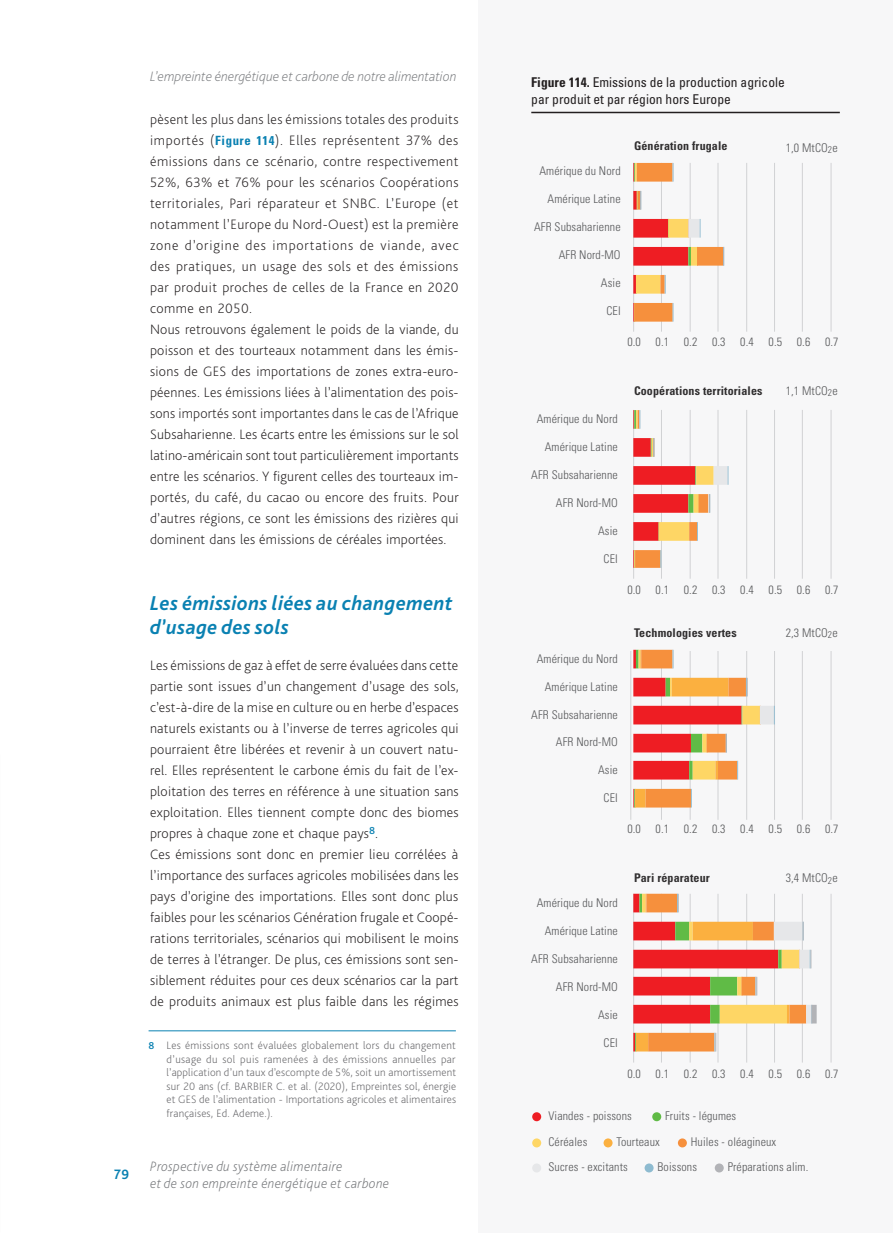
<style>
.page{position:relative;width:893px;height:1233px;background:#fff}
.page>*{position:absolute;margin:0;border:0;box-sizing:border-box;transform-origin:0 0}
._11_DDPP_H2_Chp{font:italic 700 21px/24px "Bliss Pro";letter-spacing:.02em;color:#0a81b2}
._00_DDPP_Normal{font:200 14.25px/21px "Bliss Pro";letter-spacing:.015em;color:#231f20;text-align:justify}
._00_DDPP_Normal_ext{font:200 14.25px/21px "Bliss Pro";letter-spacing:.03em;color:#231f20;text-align:justify}
.t1{font:italic 200 14.25px/17.1px "Bliss Pro";letter-spacing:.025em;color:#76787b}
.xx_DDPP_Header{font:italic 200 14.25px "Bliss Pro";color:#808285}
.t2{font:700 14.25px "Bliss Pro";color:#0a81b2}
.t3{font:condensed 13.5px/17.2px "Univers LT Std";color:#231f20}
.t4{font:300 condensed 12px/26.2px "Univers LT Std";letter-spacing:.01em;color:#57585a}
.t5{font:700 condensed 12px "Univers LT Std";letter-spacing:.01em;color:#312f30}
._71_DDPP_Footnote_te{font:200 11.25px/13.5px "Bliss Pro";letter-spacing:.015em;color:#636366;text-align:justify}
.s1{font-family:"Univers LT Std";font-weight:700;font-stretch:condensed;font-size:12.75px;color:#0a81b2}
.s2{font-weight:500;font-size:10.5px;color:#0a81b2}
.s3{font-weight:700}
</style>
<div class="page">
<div style="left:478px;top:0;width:414px;height:1233px;background:#f7f7f8"></div>
<hr style="left:830px;top:894px;width:1px;height:169px;background:#d1d2d4">
<hr style="left:802px;top:894px;width:1px;height:169px;background:#d1d2d4">
<hr style="left:774px;top:894px;width:1px;height:169px;background:#d1d2d4">
<hr style="left:746px;top:894px;width:1px;height:169px;background:#d1d2d4">
<hr style="left:717px;top:894px;width:1px;height:169px;background:#d1d2d4">
<hr style="left:690px;top:894px;width:1px;height:169px;background:#d1d2d4">
<hr style="left:661px;top:894px;width:1px;height:169px;background:#d1d2d4">
<hr style="left:633px;top:894px;width:1px;height:169px;background:#d1d2d4">
<hr style="left:830px;top:651px;width:1px;height:169px;background:#d1d2d4">
<hr style="left:630px;top:651px;width:1px;height:169px;background:#d1d2d4">
<hr style="left:830px;top:410px;width:1px;height:169px;background:#d1d2d4">
<hr style="left:830px;top:163px;width:1px;height:169px;background:#d1d2d4">
<div style="left:644px;top:1163px;width:9px;height:9px;background:#8ebbd0;border-radius:50%"></div>
<div style="left:532px;top:1138px;width:9px;height:9px;background:#fed665;border-radius:50%"></div>
<div style="left:652px;top:1112px;width:9px;height:9px;background:#60bb46;border-radius:50%"></div>
<div style="left:678px;top:1138px;width:9px;height:9px;background:#f6903d;border-radius:50%"></div>
<div style="left:714px;top:1163px;width:9px;height:9px;background:#b2b3b7;border-radius:50%"></div>
<div style="left:532px;top:1163px;width:9px;height:9px;background:#e6e7e9;border-radius:50%"></div>
<div style="left:603px;top:1138px;width:9px;height:9px;background:#fbb040;border-radius:50%"></div>
<div style="left:532px;top:1112px;width:9px;height:9px;background:#ee1d23;border-radius:50%"></div>
<hr style="left:531px;top:112px;width:308px;height:1px;background:#231f20">
<svg style="left:634px;top:163px;width:5px;height:889px"></svg>
<svg style="left:639px;top:163px;width:164px;height:889px"></svg>
<svg style="left:672px;top:163px;width:1px;height:19px"></svg>
<svg style="left:639px;top:410px;width:1px;height:19px"></svg>
<svg style="left:640px;top:191px;width:176px;height:861px"></svg>
<hr style="left:148px;top:1030px;width:308px;height:1px;background:#0a81b2">
<p class="xx_DDPP_Header" style="left:150px;top:67px;width:308px">L’empreinte énergétique et carbone de notre alimentation</p>
<p class="_00_DDPP_Normal_ext" style="left:150px;top:109px;width:310px">pèsent les plus dans les émissions totales des produits importés (<span class="s1">Figure 114</span>). Elles représentent 37% des émissions dans ce scénario, contre respectivement 52%, 63% et 76% pour les scénarios Coopérations territoriales, Pari réparateur et SNBC. L’Europe (et notamment l’Europe du Nord-Ouest) est la première zone d’origine des importations de viande, avec des pratiques, un usage des sols et des émissions par produit proches de celles de la France en 2020 comme en 2050.</p>
<p class="_00_DDPP_Normal" style="left:150px;top:319px;width:310px">Nous retrouvons également le poids de la viande, du poisson et des tourteaux notamment dans les émis&shy;sions de GES des importations de zones extra-euro&shy;péennes. Les émissions liées à l’alimentation des pois&shy;sons importés sont importantes dans le cas de l’Afrique Subsaharienne. Les écarts entre les émissions sur le sol latino-américain sont tout particulièrement importants entre les scénarios. Y figurent celles des tourteaux im&shy;portés, du café, du cacao ou encore des fruits. Pour d’autres régions, ce sont les émissions des rizières qui dominent dans les émissions de céréales importées.</p>
<p class="_11_DDPP_H2_Chp" style="left:150px;top:591px;width:304px">Les émissions liées au changement d’usage des sols</p>
<p class="_00_DDPP_Normal" style="left:150px;top:655px;width:310px">Les émissions de gaz à effet de serre évaluées dans cette partie sont issues d’un changement d’usage des sols, c’est-à-dire de la mise en culture ou en herbe d’espaces naturels existants ou à l’inverse de terres agricoles qui pourraient être libérées et revenir à un couvert natu&shy;rel. Elles représentent le carbone émis du fait de l’ex&shy;ploitation des terres en référence à une situation sans exploitation. Elles tiennent compte donc des biomes propres à chaque zone et chaque pays<sup>8</sup>.</p>
<p class="_00_DDPP_Normal" style="left:150px;top:844px;width:310px">Ces émissions sont donc en premier lieu corrélées à l’importance des surfaces agricoles mobilisées dans les pays d’origine des importations. Elles sont donc plus faibles pour les scénarios Génération frugale et Coopé&shy;rations territoriales, scénarios qui mobilisent le moins de terres à l’étranger. De plus, ces émissions sont sen&shy;siblement réduites pour ces deux scénarios car la part de produits animaux est plus faible dans les régimes</p>
<p class="_71_DDPP_Footnote_te" style="left:166px;top:1039px;width:291px;text-indent:-18px"><span class="s2">8</span> Les émissions sont évaluées globalement lors du changement d’usage du sol puis ramenées à des émissions annuelles par l’application d’un taux d’escompte de 5%, soit un amortissement sur 20 ans (cf. BARBIER C. et al. (2020), Empreintes sol, énergie et GES de l’alimentation - Importations agricoles et alimentaires françaises, Ed. Ademe.).</p>
<p class="t2" style="left:114px;top:1166px;width:16px">79</p>
<p class="t1" style="left:150px;top:1157px;width:240px">Prospective du système alimentaire<br>et de son empreinte énergétique et carbone</p>
<p class="t3" style="left:531px;top:73px;width:255px"><span class="s3">Figure 114.</span> Emissions de la production agricole par produit et par région hors Europe</p>
<p class="t4" style="left:539px;top:158px;width:83px">Amérique du Nord</p>
<p class="t4" style="left:547px;top:186px;width:74px">Amérique Latine</p>
<p class="t4" style="left:534px;top:214px;width:88px">AFR Subsaharienne</p>
<p class="t4" style="left:558px;top:242px;width:63px">AFR Nord-MO</p>
<p class="t4" style="left:601px;top:270px;width:21px">Asie</p>
<p class="t4" style="left:606px;top:298px;width:16px">CEI</p>
<p class="t5" style="left:634px;top:139px;width:95px">Génération frugale</p>
<p class="t4" style="left:785px;top:134px;width:53px">1,0 MtCO<sub>2</sub>e</p>
<p class="t4" style="left:627px;top:329px;width:213px">0.0 0.1 0.2 0.3 0.4 0.5 0.6 0.7</p>
<p class="t4" style="left:536px;top:405px;width:83px">Amérique du Nord</p>
<p class="t4" style="left:545px;top:433px;width:74px">Amérique Latine</p>
<p class="t4" style="left:531px;top:461px;width:88px">AFR Subsaharienne</p>
<p class="t4" style="left:556px;top:489px;width:63px">AFR Nord-MO</p>
<p class="t4" style="left:598px;top:517px;width:21px">Asie</p>
<p class="t4" style="left:603px;top:545px;width:16px">CEI</p>
<p class="t5" style="left:634px;top:383px;width:130px">Coopérations territoriales</p>
<p class="t4" style="left:785px;top:377px;width:53px">1,1 MtCO<sub>2</sub>e</p>
<p class="t4" style="left:627px;top:577px;width:213px">0.0 0.1 0.2 0.3 0.4 0.5 0.6 0.7</p>
<p class="t4" style="left:536px;top:645px;width:83px">Amérique du Nord</p>
<p class="t4" style="left:545px;top:673px;width:74px">Amérique Latine</p>
<p class="t4" style="left:531px;top:701px;width:88px">AFR Subsaharienne</p>
<p class="t4" style="left:556px;top:729px;width:63px">AFR Nord-MO</p>
<p class="t4" style="left:598px;top:757px;width:21px">Asie</p>
<p class="t4" style="left:603px;top:785px;width:16px">CEI</p>
<p class="t5" style="left:634px;top:625px;width:104px">Techmologies vertes</p>
<p class="t4" style="left:785px;top:620px;width:53px">2,3 MtCO<sub>2</sub>e</p>
<p class="t4" style="left:627px;top:816px;width:213px">0.0 0.1 0.2 0.3 0.4 0.5 0.6 0.7</p>
<p class="t4" style="left:536px;top:889px;width:83px">Amérique du Nord</p>
<p class="t4" style="left:545px;top:917px;width:74px">Amérique Latine</p>
<p class="t4" style="left:531px;top:945px;width:88px">AFR Subsaharienne</p>
<p class="t4" style="left:556px;top:973px;width:63px">AFR Nord-MO</p>
<p class="t4" style="left:598px;top:1001px;width:21px">Asie</p>
<p class="t4" style="left:603px;top:1029px;width:16px">CEI</p>
<p class="t5" style="left:634px;top:871px;width:77px">Pari réparateur</p>
<p class="t4" style="left:785px;top:865px;width:53px">3,4 MtCO<sub>2</sub>e</p>
<p class="t4" style="left:627px;top:1060px;width:213px">0.0 0.1 0.2 0.3 0.4 0.5 0.6 0.7</p>
<p class="t4" style="left:548px;top:1103px;width:85px">Viandes - poissons</p>
<p class="t4" style="left:690px;top:1103px;width:87px;text-indent:-26px">Fruits - légumes<br>Huiles - oléagineux</p>
<p class="t4" style="left:548px;top:1129px;width:40px">Céréales</p>
<p class="t4" style="left:616px;top:1129px;width:45px">Tourteaux</p>
<p class="t4" style="left:548px;top:1154px;width:81px">Sucres - excitants</p>
<p class="t4" style="left:727px;top:1154px;width:82px">Préparations alim.</p>
<p class="t4" style="left:657px;top:1154px;width:41px">Boissons</p>
</div>
